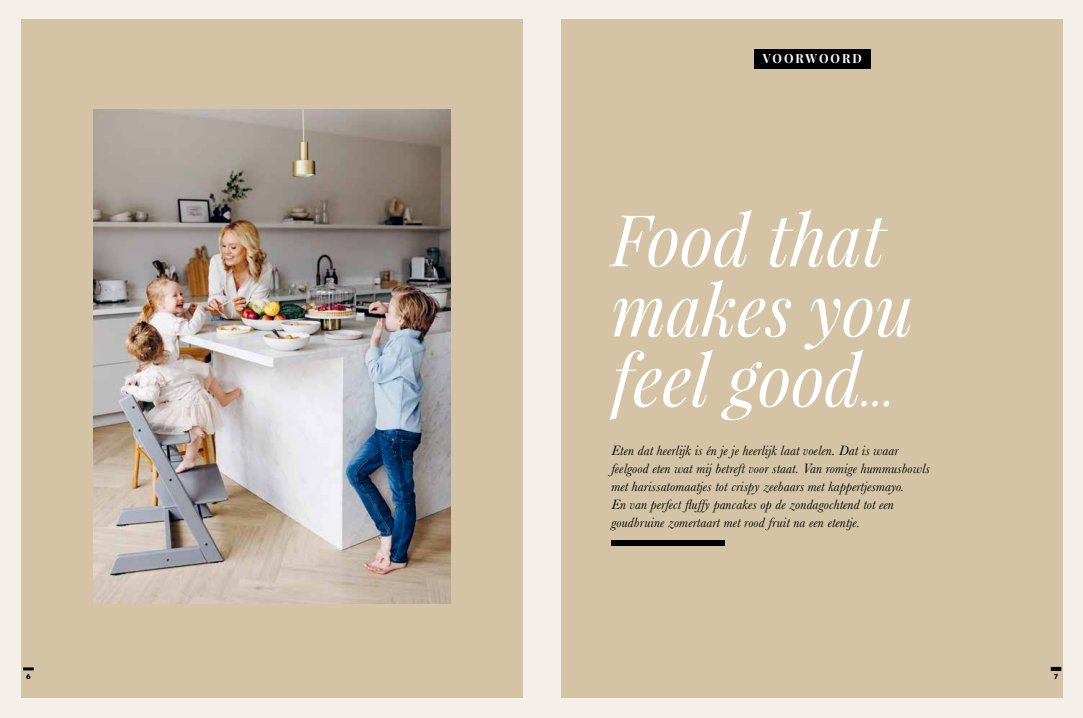
<style>
.page{position:relative;width:1083px;height:718px;background:#fff}
.page>*{position:absolute;margin:0;border:0;box-sizing:border-box;transform-origin:0 0}
.t1{font:italic 71.4px/70px "Playfair Display";color:#fff;scale:.95 1}
.t2{font:italic 14px/18px "Baskerville";letter-spacing:.01em;color:#000}
.t3{font:700 12.6px "Playfair Display";letter-spacing:.165em;color:#fff;scale:.95 1}
.t4{font:700 7px "Mohr Alt";color:#000}
.s1{font-size:46.2px}
</style>
<div class="page">
<div style="left:0;top:0;width:541px;height:717px;background:#f4f0e9"></div>
<div style="left:21px;top:20px;width:502px;height:677px;background:#d4c4a5"></div>
<img style="left:94px;top:109px;width:357px;height:493px">
<svg style="left:23px;top:667px;width:11px;height:3px"></svg>
<div style="left:541px;top:0;width:542px;height:717px;background:#f4f0e9"></div>
<div style="left:561px;top:20px;width:502px;height:677px;background:#d4c4a5"></div>
<div style="left:611px;top:540px;width:114px;height:6px;background:#000"></div>
<div style="left:754px;top:49px;width:116px;height:20px;background:#000"></div>
<svg style="left:1051px;top:666px;width:10px;height:4px"></svg>
<p class="t4" style="left:26px;top:671px;width:6px">6</p>
<p class="t3" style="left:763px;top:50px;width:106px">VOORWOORD</p>
<h1 class="t1" style="left:611px;top:202px;width:320px">Food that makes you feel good<span class="s1">...</span></h1>
<p class="t2" style="left:611px;top:441px;width:320px">Eten dat heerlijk is én je je heerlijk laat voelen. Dat is waar feelgood eten wat mij betreft voor staat. Van romige hummusbowls met harissatomaatjes tot crispy zeebaars met kappertjesmayo.<br>En van perfect fluffy pancakes op de zondagochtend tot een goudbruine zomertaart met rood fruit na een etentje.</p>
<p class="t4" style="left:1054px;top:671px;width:5px">7</p>
</div>
